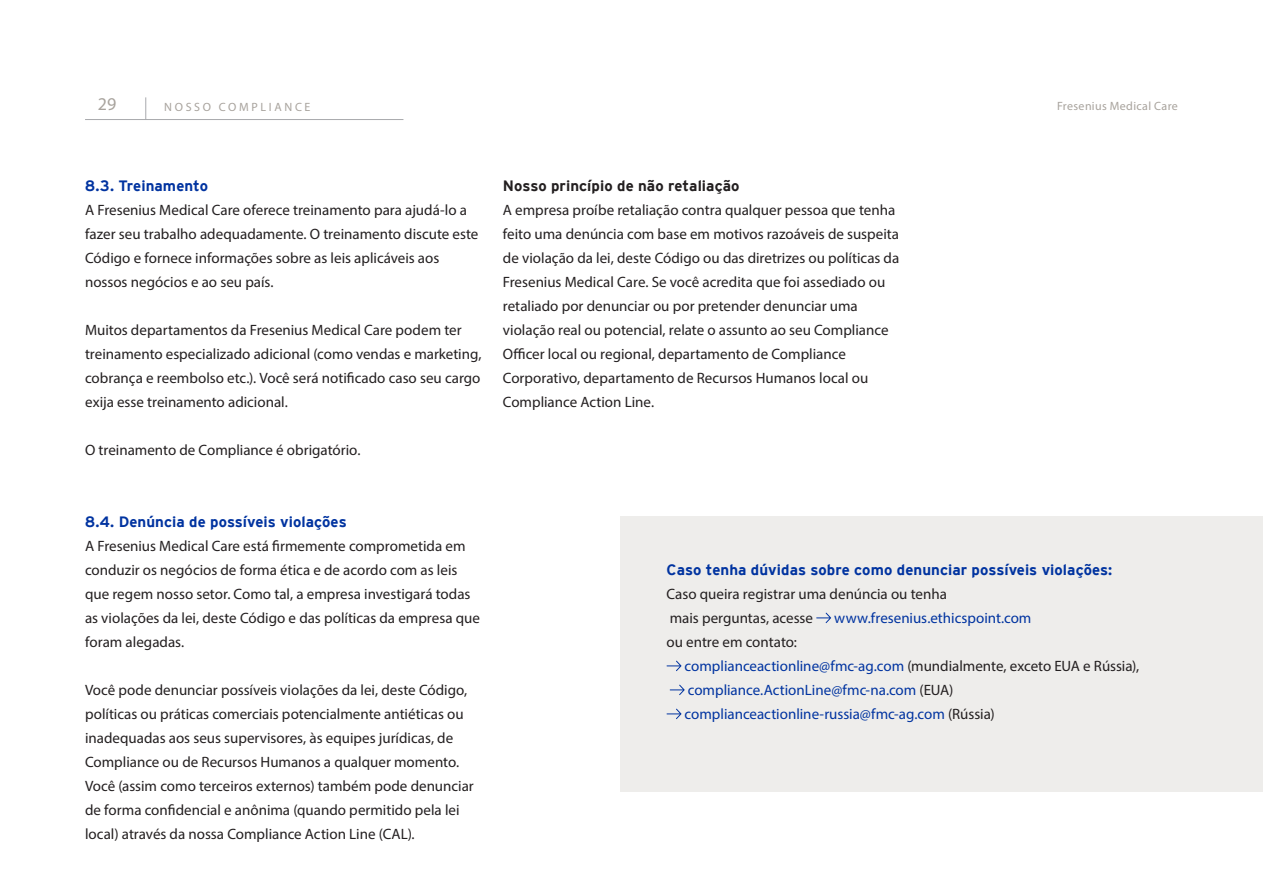
<style>
.page{position:relative;width:1263px;height:893px;background:#fff}
.page>*{position:absolute;margin:0;border:0;box-sizing:border-box;transform-origin:0 0}
.t1{font:18px "Myriad Pro";color:#a8a39d}
.Fließtext_1__Absatz{font:15px/24px "Myriad Pro";color:#231f20}
.Fließtext_1__Absatz-2{font:15px "Myriad Pro";color:#0033a0}
.Fließtext_1__Absatz-3{font:700 15px "Interstate";color:#0033a0}
.Fließtext_1__Absatz-4{font:700 15px "Interstate";letter-spacing:.005em;color:#231f20}
.Fließtext_1__Absatz-5{font:12px "Myriad Pro";letter-spacing:.035em;color:#a8a39d}
.Fließtext_1__Absatz-6{font:12px "Myriad Pro";letter-spacing:.225em;color:#a8a39d}
.s1{color:#0033a0}
.s2{color:#231f20}
</style>
<div class="page">
<div style="left:621px;top:516px;width:642px;height:275px;background:#eeedeb"></div>
<svg style="left:816px;top:613px;width:15px;height:10px"></svg>
<svg style="left:666px;top:661px;width:15px;height:10px"></svg>
<svg style="left:670px;top:685px;width:15px;height:10px"></svg>
<svg style="left:666px;top:709px;width:15px;height:10px"></svg>
<hr style="left:85px;top:119px;width:318px;height:1px;background:#a8a9ad">
<svg style="left:145px;top:97px;width:1px;height:22px"></svg>
<p class="t1" style="left:98px;top:93px;width:20px">29</p>
<p class="Fließtext_1__Absatz-6" style="left:164px;top:99px;width:148px">NOSSO COMPLIANCE</p>
<p class="Fließtext_1__Absatz-5" style="left:1057px;top:99px;width:122px">Fresenius Medical Care</p>
<p class="Fließtext_1__Absatz-3" style="left:85px;top:177px;width:125px">8.3. Treinamento</p>
<p class="Fließtext_1__Absatz" style="left:85px;top:198px;width:395px">A Fresenius Medical Care oferece treinamento para ajudá-lo a fazer seu trabalho adequadamente. O treinamento discute este Código e fornece informações sobre as leis aplicáveis aos nossos negócios e ao seu país.</p>
<p class="Fließtext_1__Absatz" style="left:85px;top:318px;width:398px">Muitos departamentos da Fresenius Medical Care podem ter treinamento especializado adicional (como vendas e marketing, cobrança e reembolso etc.). Você será notificado caso seu cargo exija esse treinamento adicional.</p>
<p class="Fließtext_1__Absatz" style="left:85px;top:438px;width:277px">O treinamento de Compliance é obrigatório.</p>
<p class="Fließtext_1__Absatz-4" style="left:503px;top:177px;width:238px">Nosso princípio de não retaliação</p>
<p class="Fließtext_1__Absatz" style="left:503px;top:198px;width:398px">A empresa proíbe retaliação contra qualquer pessoa que tenha feito uma denúncia com base em motivos razoáveis de suspeita de violação da lei, deste Código ou das diretrizes ou políticas da Fresenius Medical Care. Se você acredita que foi assediado ou retaliado por denunciar ou por pretender denunciar uma violação real ou potencial, relate o assunto ao seu Compliance Officer local ou regional, departamento de Compliance Corporativo, departamento de Recursos Humanos local ou Compliance Action Line.</p>
<p class="Fließtext_1__Absatz-3" style="left:85px;top:513px;width:263px">8.4. Denúncia de possíveis violações</p>
<p class="Fließtext_1__Absatz" style="left:85px;top:534px;width:396px">A Fresenius Medical Care está firmemente comprometida em conduzir os negócios de forma ética e de acordo com as leis que regem nosso setor. Como tal, a empresa investigará todas as violações da lei, deste Código e das políticas da empresa que foram alegadas.</p>
<p class="Fließtext_1__Absatz" style="left:85px;top:678px;width:390px">Você pode denunciar possíveis violações da lei, deste Código, políticas ou práticas comerciais potencialmente antiéticas ou inadequadas aos seus supervisores, às equipes jurídicas, de Compliance ou de Recursos Humanos a qualquer momento.<br>Você (assim como terceiros externos) também pode denunciar de forma confidencial e anônima (quando permitido pela lei local) através da nossa Compliance Action Line (CAL).</p>
<p class="Fließtext_1__Absatz-3" style="left:666px;top:561px;width:447px">Caso tenha dúvidas sobre como denunciar possíveis violações:</p>
<p class="Fließtext_1__Absatz" style="left:666px;top:582px;width:282px">Caso queira registrar uma denúncia ou tenha</p>
<p class="Fließtext_1__Absatz" style="left:670px;top:606px;width:145px">mais perguntas, acesse</p>
<p class="Fließtext_1__Absatz-2" style="left:834px;top:609px;width:199px">www.fresenius.ethicspoint.com</p>
<p class="Fließtext_1__Absatz" style="left:666px;top:630px;width:132px">ou entre em contato:</p>
<p class="Fließtext_1__Absatz" style="left:685px;top:654px;width:456px"><span class="s1">complianceactionline@fmc-ag.com</span> (mundialmente, exceto EUA e Rússia),</p>
<p class="Fließtext_1__Absatz-2" style="left:688px;top:681px;width:267px">compliance.ActionLine@fmc-na.com <span class="s2">(EUA)</span></p>
<p class="Fließtext_1__Absatz-2" style="left:685px;top:705px;width:312px">complianceactionline-russia@fmc-ag.com <span class="s2">(Rússia)</span></p>
</div>
